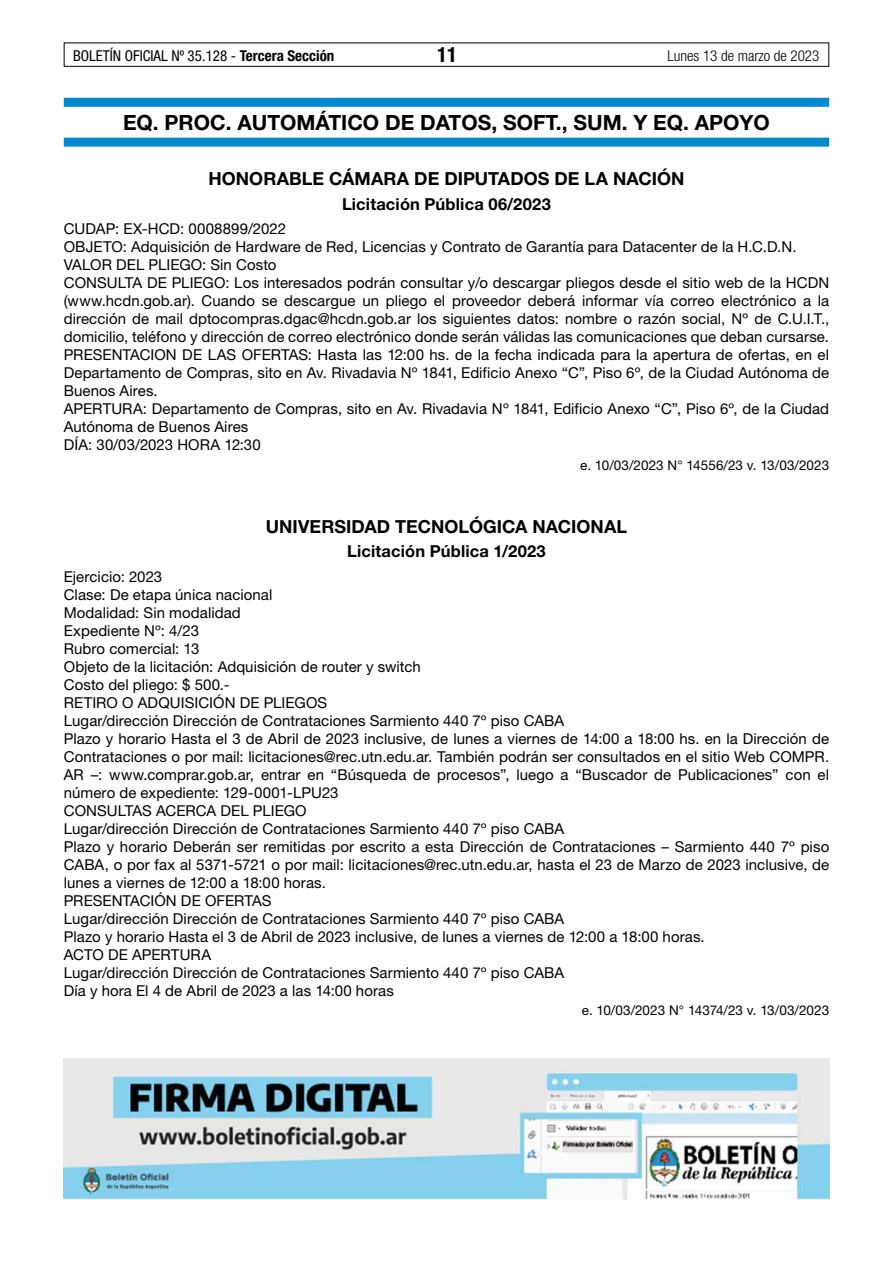
<style>
.page{position:relative;width:893px;height:1263px;background:#fff}
.page>*{position:absolute;margin:0;border:0;box-sizing:border-box;transform-origin:0 0}
.t1{font:700 21px "Helvetica Neue LT Std";color:#000}
.t2{font:700 condensed 21px "Helvetica Neue LT Std";color:#000}
.t3{font:700 18px "Helvetica Neue LT Std";letter-spacing:.005em;color:#000}
.t4{font:700 16.5px "Helvetica Neue LT Std";letter-spacing:.01em;color:#000}
.t5{font:15px/18px "Helvetica Neue LT Std";letter-spacing:.005em;color:#000}
.t6{font:condensed 15px "Helvetica Neue LT Std";color:#000}
.t7{font:300 condensed 15px "Helvetica Neue LT Std";color:#000}
.t8{font:13.5px "Helvetica Neue LT Std";letter-spacing:-.005em;color:#000}
.s1{font-weight:700}
</style>
<div class="page">
<div style="left:64px;top:43px;width:765px;height:24px;border:1px solid #000"></div>
<div style="left:64px;top:98px;width:765px;height:9px;background:#0089cf"></div>
<div style="left:64px;top:138px;width:765px;height:9px;background:#0089cf"></div>
<img style="left:64px;top:1059px;width:765px;height:140px">
<p class="t6" style="left:73px;top:47px;width:263px">BOLETÍN OFICIAL Nº 35.128 - <span class="s1">Tercera Sección</span></p>
<h1 class="t2" style="left:437px;top:42px;width:22px">11</h1>
<p class="t7" style="left:667px;top:47px;width:153px">Lunes 13 de marzo de 2023</p>
<h1 class="t1" style="left:123px;top:110px;width:648px">EQ. PROC. AUTOMÁTICO DE DATOS, SOFT., SUM. Y EQ. APOYO</h1>
<p class="t3" style="left:208px;top:168px;width:478px">HONORABLE CÁMARA DE DIPUTADOS DE LA NACIÓN</p>
<p class="t4" style="left:342px;top:193px;width:210px">Licitación Pública 06/2023</p>
<p class="t5" style="left:64px;top:219px;width:767px">CUDAP: EX-HCD: 0008899/2022<br>OBJETO: Adquisición de Hardware de Red, Licencias y Contrato de Garantía para Datacenter de la H.C.D.N.<br>VALOR DEL PLIEGO: Sin Costo<br>CONSULTA DE PLIEGO: Los interesados podrán consultar y/o descargar pliegos desde el sitio web de la HCDN (www.hcdn.gob.ar). Cuando se descargue un pliego el proveedor deberá informar vía correo electrónico a la dirección de mail dptocompras.dgac@hcdn.gob.ar los siguientes datos: nombre o razón social, Nº de C.U.I.T., domicilio, teléfono y dirección de correo electrónico donde serán válidas las comunicaciones que deban cursarse.<br>PRESENTACION DE LAS OFERTAS: Hasta las 12:00 hs. de la fecha indicada para la apertura de ofertas, en el Departamento de Compras, sito en Av. Rivadavia Nº 1841, Edificio Anexo “C”, Piso 6º, de la Ciudad Autónoma de Buenos Aires.<br>APERTURA: Departamento de Compras, sito en Av. Rivadavia Nº 1841, Edificio Anexo “C”, Piso 6º, de la Ciudad Autónoma de Buenos Aires<br>DÍA: 30/03/2023 HORA 12:30</p>
<p class="t8" style="left:580px;top:457px;width:250px">e. 10/03/2023 N° 14556/23 v. 13/03/2023</p>
<p class="t3" style="left:266px;top:515px;width:363px">UNIVERSIDAD TECNOLÓGICA NACIONAL</p>
<p class="t4" style="left:347px;top:541px;width:200px">Licitación Pública 1/2023</p>
<p class="t5" style="left:64px;top:567px;width:767px">Ejercicio: 2023<br>Clase: De etapa única nacional<br>Modalidad: Sin modalidad<br>Expediente Nº: 4/23<br>Rubro comercial: 13<br>Objeto de la licitación: Adquisición de router y switch<br>Costo del pliego: $ 500.-<br>RETIRO O ADQUISICIÓN DE PLIEGOS<br>Lugar/dirección Dirección de Contrataciones Sarmiento 440 7º piso CABA<br>Plazo y horario Hasta el 3 de Abril de 2023 inclusive, de lunes a viernes de 14:00 a 18:00 hs. en la Dirección de Contrataciones o por mail: licitaciones@rec.utn.edu.ar. También podrán ser consultados en el sitio Web COMPR.<br>AR –: www.comprar.gob.ar, entrar en “Búsqueda de procesos”, luego a “Buscador de Publicaciones” con el número de expediente: 129-0001-LPU23<br>CONSULTAS ACERCA DEL PLIEGO<br>Lugar/dirección Dirección de Contrataciones Sarmiento 440 7º piso CABA<br>Plazo y horario Deberán ser remitidas por escrito a esta Dirección de Contrataciones – Sarmiento 440 7º piso CABA, o por fax al 5371-5721 o por mail: licitaciones@rec.utn.edu.ar, hasta el 23 de Marzo de 2023 inclusive, de lunes a viernes de 12:00 a 18:00 horas.<br>PRESENTACIÓN DE OFERTAS<br>Lugar/dirección Dirección de Contrataciones Sarmiento 440 7º piso CABA<br>Plazo y horario Hasta el 3 de Abril de 2023 inclusive, de lunes a viernes de 12:00 a 18:00 horas.<br>ACTO DE APERTURA<br>Lugar/dirección Dirección de Contrataciones Sarmiento 440 7º piso CABA<br>Día y hora El 4 de Abril de 2023 a las 14:00 horas</p>
<p class="t8" style="left:582px;top:1002px;width:249px">e. 10/03/2023 N° 14374/23 v. 13/03/2023</p>
</div>
